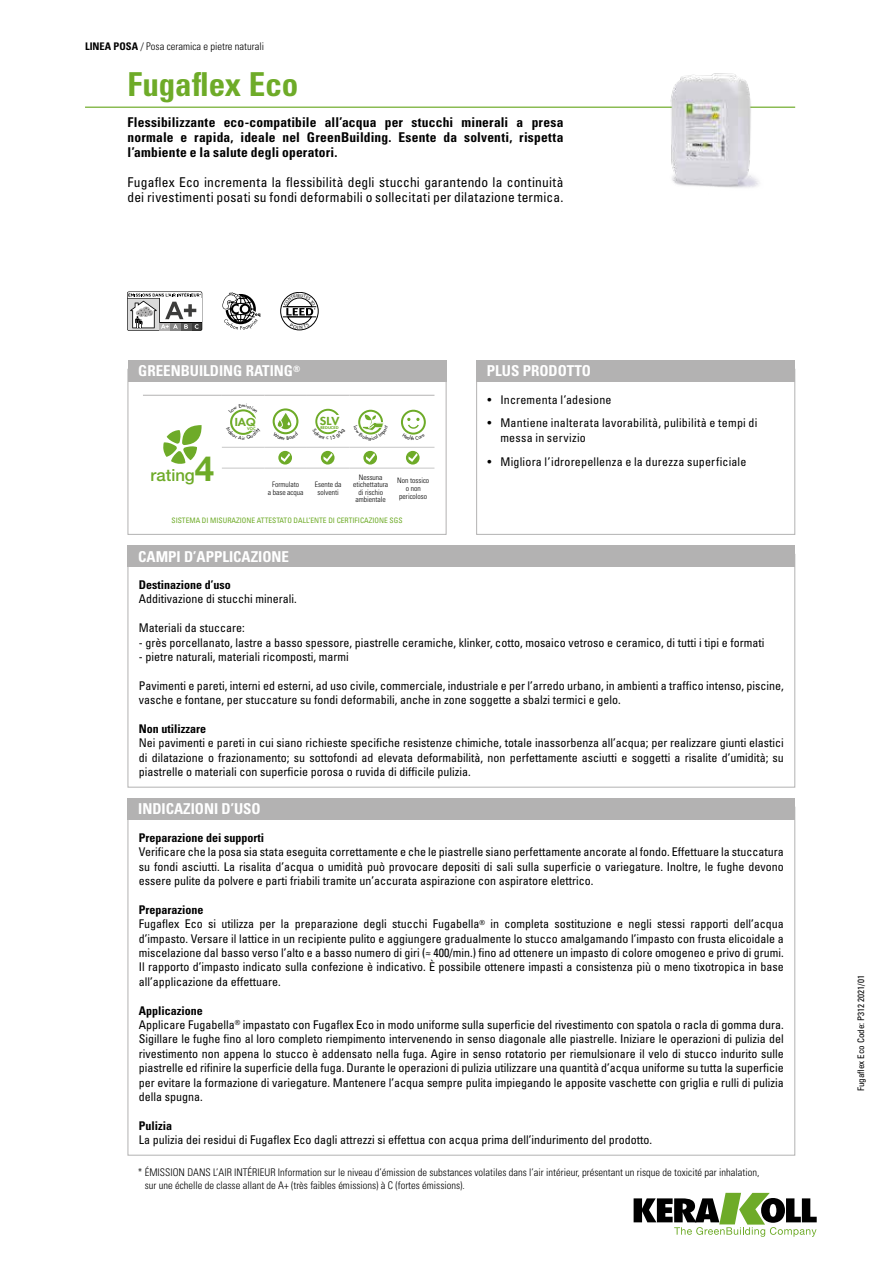
<style>
.page{position:relative;width:893px;height:1263px;background:#fff}
.page>*{position:absolute;margin:0;border:0;box-sizing:border-box;transform-origin:0 0}
.t1{font:700 condensed 33px "Univers LT Std";color:#6eab28}
.t2{font:500 16.65px "Helvetica Neue LT Std";color:#6eab28}
.t3{font:700 condensed 15px "Univers LT Std";color:#fff}
.t4{font:700 condensed 13.5px/15px "Univers LT Std";letter-spacing:.015em;color:#000;text-align:justify}
.t5{font:condensed 13.5px/15px "Univers LT Std";letter-spacing:.015em;color:#000}
.t6{font:condensed 12px/14.4px "Univers LT Std";color:#000}
.t7{font:condensed 12px/15px "Univers LT Std";letter-spacing:.02em;color:#000}
.t8{font:700 condensed 12px "Univers LT Std";color:#000}
.t9{font:800 10.8px "Futura Std";color:#6eab28;scale:1.15 1}
.t10{font:300 condensed 10.5px/13.5px "Univers LT Std";color:#000}
.t11{font:800 10.5px "Futura Std";color:#6eab28;scale:1.15 1}
.t12{font:condensed 9px "Univers LT Std";color:#000}
.t13{font:300 condensed 7.5px/7.5px "Univers LT Std";color:#000;text-align:center}
.t14{font:condensed 7.5px "Univers LT Std";color:#6eab28}
.t15{font:800 3.75px "Futura Std";color:#6eab28;scale:1.2 1}
.t16{font:800 3.6px "Futura Std";color:#6eab28;scale:1.15 1}
.s1{font-weight:700}
.s2{font-size:10.8px}
.s3{font-weight:700;font-size:34.8px}
</style>
<div class="page">
<svg style="left:634px;top:1193px;width:183px;height:44px"></svg>
<hr style="left:85px;top:107px;width:710px;height:1px;background:#6eab28">
<div style="left:280px;top:292px;width:38px;height:38px;border:1px solid #000;border-radius:50%"></div>
<hr style="left:283px;top:317px;width:33px;height:1px;background:#000">
<hr style="left:283px;top:306px;width:33px;height:1px;background:#000">
<div style="left:476px;top:369px;width:319px;height:166px;border:1px solid #b3b2b2"></div>
<div style="left:476px;top:360px;width:319px;height:22px;background:#b3b2b2"></div>
<img style="left:652px;top:73px;width:123px;height:115px">
<div style="left:128px;top:798px;width:667px;height:21px;background:#b3b2b2"></div>
<div style="left:128px;top:545px;width:667px;height:22px;background:#b3b2b2"></div>
<svg style="left:222px;top:292px;width:38px;height:38px"></svg>
<svg style="left:127px;top:291px;width:75px;height:40px"></svg>
<svg style="left:128px;top:292px;width:74px;height:38px"></svg>
<div style="left:128px;top:369px;width:318px;height:166px;border:1px solid #b3b2b2"></div>
<div style="left:128px;top:360px;width:318px;height:22px;background:#b3b2b2"></div>
<hr style="left:222px;top:447px;width:42px;height:1px;background:#c6c6c6">
<hr style="left:264px;top:447px;width:43px;height:1px;background:#c6c6c6">
<hr style="left:307px;top:447px;width:42px;height:1px;background:#c6c6c6">
<hr style="left:349px;top:447px;width:43px;height:1px;background:#c6c6c6">
<hr style="left:392px;top:447px;width:42px;height:1px;background:#c6c6c6">
<hr style="left:222px;top:468px;width:42px;height:1px;background:#c6c6c6">
<hr style="left:264px;top:468px;width:43px;height:1px;background:#c6c6c6">
<hr style="left:307px;top:468px;width:42px;height:1px;background:#c6c6c6">
<hr style="left:349px;top:468px;width:43px;height:1px;background:#c6c6c6">
<hr style="left:392px;top:468px;width:42px;height:1px;background:#c6c6c6">
<hr style="left:143px;top:395px;width:79px;height:1px;background:#b3b2b2">
<hr style="left:222px;top:395px;width:42px;height:1px;background:#b3b2b2">
<hr style="left:264px;top:395px;width:43px;height:1px;background:#b3b2b2">
<hr style="left:307px;top:395px;width:42px;height:1px;background:#b3b2b2">
<hr style="left:349px;top:395px;width:43px;height:1px;background:#b3b2b2">
<hr style="left:392px;top:395px;width:42px;height:1px;background:#b3b2b2">
<svg style="left:163px;top:425px;width:39px;height:39px"></svg>
<div style="left:273px;top:408px;width:25px;height:26px;border:2px solid #6eab28;border-radius:50%"></div>
<div style="left:315px;top:409px;width:26px;height:25px;border:2px solid #6eab28;border-radius:50%"></div>
<div style="left:328px;top:416px;width:13px;height:14px;background:#fff"></div>
<div style="left:358px;top:410px;width:25px;height:24px;border:2px solid #6eab28;border-radius:50%"></div>
<div style="left:401px;top:410px;width:25px;height:25px;border:2px solid #6eab28;border-radius:50%"></div>
<svg style="left:278px;top:451px;width:14px;height:13px"></svg>
<svg style="left:281px;top:453px;width:9px;height:9px"></svg>
<svg style="left:321px;top:451px;width:14px;height:13px"></svg>
<svg style="left:323px;top:453px;width:10px;height:9px"></svg>
<svg style="left:363px;top:451px;width:14px;height:13px"></svg>
<svg style="left:366px;top:453px;width:9px;height:9px"></svg>
<svg style="left:406px;top:451px;width:14px;height:13px"></svg>
<svg style="left:408px;top:453px;width:10px;height:9px"></svg>
<svg style="left:284px;top:294px;width:31px;height:35px"></svg>
<svg style="left:230px;top:409px;width:26px;height:26px"></svg>
<svg style="left:273px;top:412px;width:25px;height:23px"></svg>
<svg style="left:317px;top:428px;width:21px;height:7px"></svg>
<svg style="left:358px;top:415px;width:26px;height:20px"></svg>
<svg style="left:402px;top:418px;width:23px;height:17px"></svg>
<p class="t10" style="left:85px;top:40px;width:181px"><span class="s1">LINEA POSA</span> / Posa ceramica e pietre naturali</p>
<h1 class="t1" style="left:128px;top:64px;width:172px">Fugaflex Eco</h1>
<p class="t4" style="left:128px;top:114px;width:437px">Flessibilizzante eco-compatibile all’acqua per stucchi minerali a presa normale e rapida, ideale nel GreenBuilding. Esente da solventi, rispetta l’ambiente e la salute degli operatori.</p>
<p class="t5" style="left:128px;top:174px;width:437px">Fugaflex Eco incrementa la flessibilità degli stucchi garantendo la continuità dei rivestimenti posati su fondi deformabili o sollecitati per dilatazione termica.</p>
<p class="t3" style="left:138px;top:362px;width:164px">GREENBUILDING RATING<sup>®</sup></p>
<p class="t11" style="left:235px;top:415px;width:20px"><span class="s2">I</span>AQ</p>
<p class="t16" style="left:247px;top:426px;width:9px">VOC</p>
<p class="t9" style="left:320px;top:414px;width:18px">SLV</p>
<p class="t15" style="left:320px;top:425px;width:17px">REDUCED</p>
<h2 class="t2" style="left:151px;top:465px;width:65px">rating<span class="s3">4</span></h2>
<p class="t13" style="left:268px;top:481px;width:37px">Formulato<br>a base acqua</p>
<p class="t13" style="left:315px;top:481px;width:28px">Esente da solventi</p>
<p class="t13" style="left:353px;top:473px;width:36px">Nessuna etichettatura di rischio ambientale</p>
<p class="t13" style="left:397px;top:477px;width:34px">Non tossico o non pericoloso</p>
<p class="t14" style="left:172px;top:516px;width:233px">SISTEMA DI MISURAZIONE ATTESTATO DALL’ENTE DI CERTIFICAZIONE SGS</p>
<p class="t3" style="left:138px;top:547px;width:152px">CAMPI D’APPLICAZIONE</p>
<p class="t3" style="left:487px;top:362px;width:106px">PLUS PRODOTTO</p>
<p class="t7" style="left:488px;top:392px;width:125px">• Incrementa l’adesione</p>
<p class="t7" style="left:500px;top:415px;width:259px;text-indent:-13px">• Mantiene inalterata lavorabilità, pulibilità e tempi di messa in servizio</p>
<p class="t6" style="left:488px;top:454px;width:260px">• Migliora l’idrorepellenza e la durezza superficiale</p>
<p class="t8" style="left:139px;top:577px;width:93px">Destinazione d’uso</p>
<p class="t6" style="left:139px;top:592px;width:159px">Additivazione di stucchi minerali.</p>
<p class="t6" style="left:139px;top:620px;width:107px">Materiali da stuccare:</p>
<p class="t6" style="left:139px;top:635px;width:627px">- grès porcellanato, lastre a basso spessore, piastrelle ceramiche, klinker, cotto, mosaico vetroso e ceramico, di tutti i tipi e formati</p>
<p class="t6" style="left:139px;top:649px;width:211px">- pietre naturali, materiali ricomposti, marmi</p>
<p class="t6" style="left:139px;top:678px;width:646px">Pavimenti e pareti, interni ed esterni, ad uso civile, commerciale, industriale e per l’arredo urbano, in ambienti a traffico intenso, piscine, vasche e fontane, per stuccature su fondi deformabili, anche in zone soggette a sbalzi termici e gelo.</p>
<p class="t8" style="left:139px;top:721px;width:69px">Non utilizzare</p>
<p class="t6" style="left:139px;top:736px;width:646px;text-align:justify">Nei pavimenti e pareti in cui siano richieste specifiche resistenze chimiche, totale inassorbenza all’acqua; per realizzare giunti elastici di dilatazione o frazionamento; su sottofondi ad elevata deformabilità, non perfettamente asciutti e soggetti a risalite d’umidità; su piastrelle o materiali con superficie porosa o ruvida di difficile pulizia.</p>
<p class="t3" style="left:138px;top:800px;width:124px">INDICAZIONI D’USO</p>
<p class="t8" style="left:139px;top:830px;width:127px">Preparazione dei supporti</p>
<p class="t6" style="left:139px;top:844px;width:646px;text-align:justify">Verificare che la posa sia stata eseguita correttamente e che le piastrelle siano perfettamente ancorate al fondo. Effettuare la stuccatura su fondi asciutti. La risalita d’acqua o umidità può provocare depositi di sali sulla superficie o variegature. Inoltre, le fughe devono essere pulite da polvere e parti friabili tramite un’accurata aspirazione con aspiratore elettrico.</p>
<p class="t6" style="left:139px;top:902px;width:646px"><span class="s1">Preparazione<br></span>Fugaflex Eco si utilizza per la preparazione degli stucchi Fugabella<sup>®</sup> in completa sostituzione e negli stessi rapporti dell’acqua d’impasto. Versare il lattice in un recipiente pulito e aggiungere gradualmente lo stucco amalgamando l’impasto con frusta elicoidale a miscelazione dal basso verso l’alto e a basso numero di giri (≈ 400/min.) fino ad ottenere un impasto di colore omogeneo e privo di grumi.<br>Il rapporto d’impasto indicato sulla confezione è indicativo. È possibile ottenere impasti a consistenza più o meno tixotropica in base all’applicazione da effettuare.</p>
<p class="t6" style="left:139px;top:1003px;width:646px"><span class="s1">Applicazione<br></span>Applicare Fugabella<sup>®</sup> impastato con Fugaflex Eco in modo uniforme sulla superficie del rivestimento con spatola o racla di gomma dura.<br>Sigillare le fughe fino al loro completo riempimento intervenendo in senso diagonale alle piastrelle. Iniziare le operazioni di pulizia del rivestimento non appena lo stucco è addensato nella fuga. Agire in senso rotatorio per riemulsionare il velo di stucco indurito sulle piastrelle ed rifinire la superficie della fuga. Durante le operazioni di pulizia utilizzare una quantità d’acqua uniforme su tutta la superficie per evitare la formazione di variegature. Mantenere l’acqua sempre pulita impiegando le apposite vaschette con griglia e rulli di pulizia della spugna.</p>
<p class="t8" style="left:139px;top:1118px;width:35px">Pulizia</p>
<p class="t6" style="left:139px;top:1132px;width:515px">La pulizia dei residui di Fugaflex Eco dagli attrezzi si effettua con acqua prima dell’indurimento del prodotto.</p>
<p class="t10" style="left:145px;top:1165px;width:616px;text-indent:-7px">* ÉMISSION DANS L’AIR INTÉRIEUR Information sur le niveau d’émission de substances volatiles dans l’air intérieur, présentant un risque de toxicité par inhalation, sur une échelle de classe allant de A+ (très faibles émissions) à C (fortes émissions).</p>
<p class="t12" style="left:855px;top:1091px;width:117px;rotate:-90deg">Fugaflex Eco Code: P312 2021/01</p>
</div>
